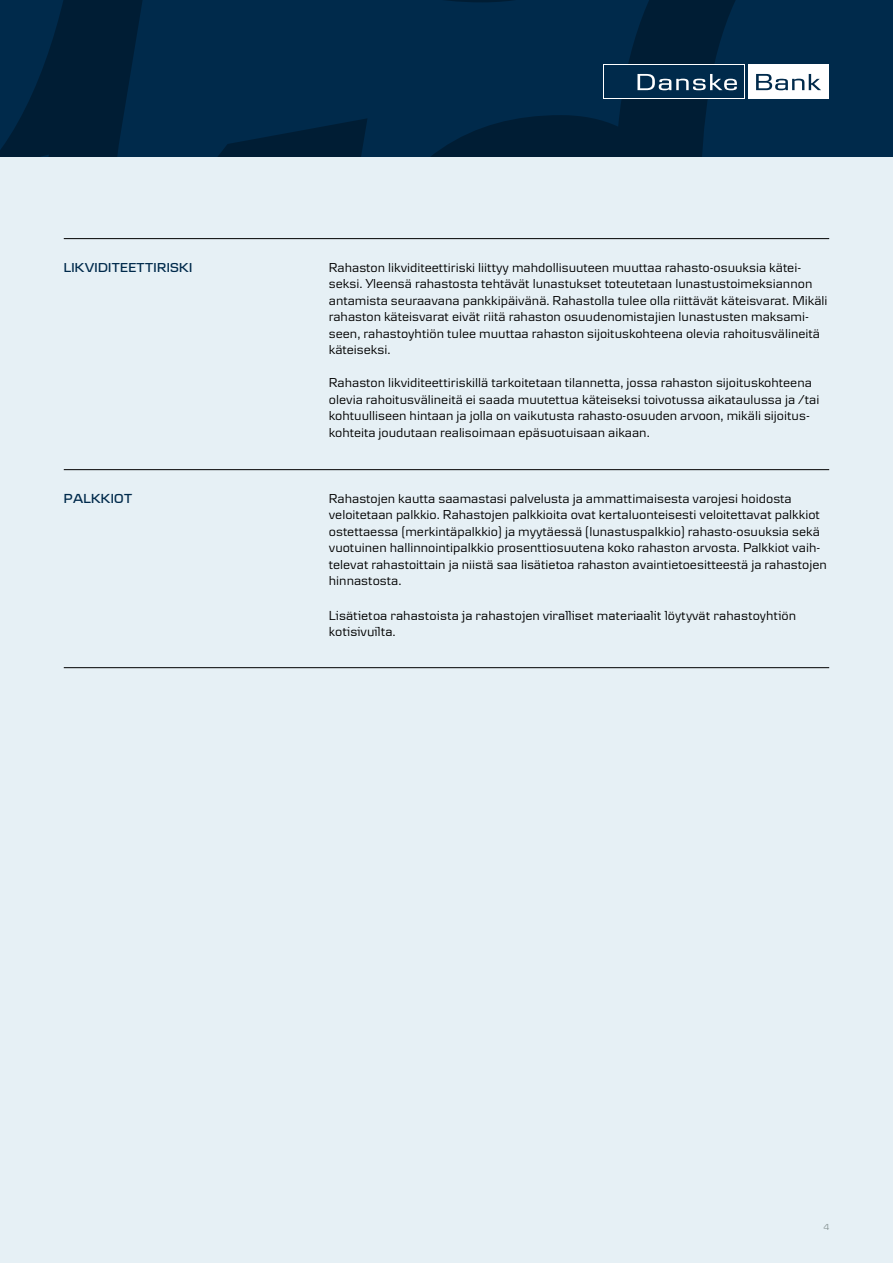
<style>
.page{position:relative;width:893px;height:1263px;background:#fff}
.page>*{position:absolute;margin:0;border:0;box-sizing:border-box;transform-origin:0 0}
.DB_Newsletter_Bodyco{font:13.5px/16.5px "Danske Textv 2";color:#000}
.DB_Newsletter_Bodyco-2{font:13.5px/16.5px "Danske Text";color:#000}
.Mellemrub_blå_højre{font:600 13.5px "Danske Headline";letter-spacing:.02em;color:#002a4b}
.Mellemrub_blå_højre-2{font:13.5px "Danske Headline Semibold RU";letter-spacing:.02em;color:#002a4b}
.DB_A5_Pagina_White_R{font:9px "Danske Text";color:#869292}
</style>
<div class="page">
<div style="left:0;top:151px;width:893px;height:1112px;background:#e6f0f5"></div>
<svg style="left:0;top:0;width:893px;height:156px;background:#002645"></svg>
<div style="left:748px;top:64px;width:81px;height:34px;background:#fff"></div>
<svg style="left:603px;top:64px;width:142px;height:34px"></svg>
<div style="left:604px;top:65px;width:140px;height:32px;background:#002a4b"></div>
<svg style="left:637px;top:74px;width:100px;height:16px"></svg>
<svg style="left:756px;top:74px;width:65px;height:16px"></svg>
<hr style="left:64px;top:238px;width:765px;height:1px;background:#000">
<hr style="left:64px;top:469px;width:765px;height:1px;background:#000">
<hr style="left:64px;top:667px;width:765px;height:1px;background:#000">
<p class="Mellemrub_blå_højre" style="left:64px;top:259px;width:130px">LIKVIDITEETTIRISKI</p>
<p class="Mellemrub_blå_højre-2" style="left:64px;top:491px;width:70px">PALKKIOT</p>
<p class="DB_Newsletter_Bodyco" style="left:329px;top:259px;width:500px">Rahaston likviditeettiriski liittyy mahdollisuuteen muuttaa rahasto-osuuksia kätei&shy;seksi. Yleensä rahastosta tehtävät lunastukset toteutetaan lunastustoimeksiannon antamista seuraavana pankkipäivänä. Rahastolla tulee olla riittävät käteisvarat. Mikäli rahaston käteisvarat eivät riitä rahaston osuudenomistajien lunastusten maksami&shy;seen, rahastoyhtiön tulee muuttaa rahaston sijoituskohteena olevia rahoitusvälineitä käteiseksi.</p>
<p class="DB_Newsletter_Bodyco" style="left:329px;top:374px;width:492px">Rahaston likviditeettiriskillä tarkoitetaan tilannetta, jossa rahaston sijoituskohteena olevia rahoitusvälineitä ei saada muutettua käteiseksi toivotussa aikataulussa ja /tai kohtuulliseen hintaan ja jolla on vaikutusta rahasto-osuuden arvoon, mikäli sijoitus&shy;kohteita joudutaan realisoimaan epäsuotuisaan aikaan.</p>
<p class="DB_Newsletter_Bodyco" style="left:329px;top:490px;width:499px">Rahastojen kautta saamastasi palvelusta ja ammattimaisesta varojesi hoidosta veloitetaan palkkio. Rahastojen palkkioita ovat kertaluonteisesti veloitettavat palkkiot ostettaessa (merkintäpalkkio) ja myytäessä (lunastuspalkkio) rahasto-osuuksia sekä vuotuinen hallinnointipalkkio prosenttiosuutena koko rahaston arvosta. Palkkiot vaih&shy;televat rahastoittain ja niistä saa lisätietoa rahaston avaintietoesitteestä ja rahastojen hinnastosta.</p>
<p class="DB_Newsletter_Bodyco-2" style="left:329px;top:606px;width:469px">Lisätietoa rahastoista ja rahastojen viralliset materiaalit löytyvät rahastoyhtiön kotisivuilta.</p>
<p class="DB_A5_Pagina_White_R" style="left:823px;top:1222px;width:7px">4</p>
</div>
